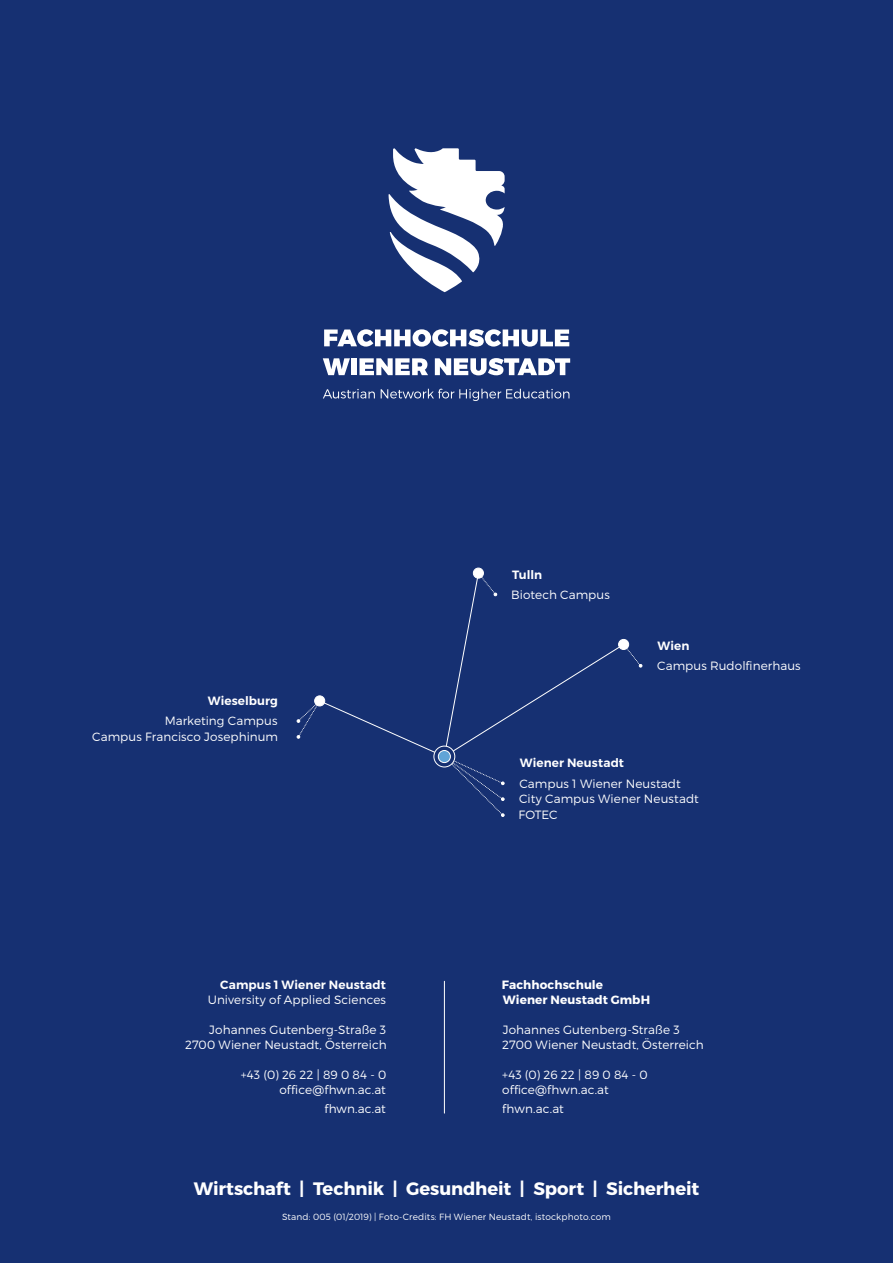
<style>
.page{position:relative;width:893px;height:1263px;background:#163072}
.page>*{position:absolute;margin:0;border:0;box-sizing:border-box;transform-origin:0 0}
.t1{font:700 18px "Montserrat";letter-spacing:-.005em;color:#fff}
.t2{font:300 12px/15.9px "Montserrat";letter-spacing:.005em;color:#fff;text-align:right}
.t3{font:600 12px "Montserrat";letter-spacing:.01em;color:#fff}
.t4{font:700 12px/15px "Montserrat";letter-spacing:.01em;color:#fff}
.t5{font:300 9px "Montserrat";letter-spacing:.015em;color:#fff}
</style>
<div class="page">
<svg style="left:389px;top:148px;width:116px;height:144px"></svg>
<svg style="left:324px;top:329px;width:245px;height:18px"></svg>
<svg style="left:323px;top:358px;width:27px;height:17px"></svg>
<div style="left:351px;top:358px;width:6px;height:17px;background:#fff"></div>
<svg style="left:359px;top:358px;width:69px;height:17px"></svg>
<svg style="left:435px;top:358px;width:135px;height:17px"></svg>
<svg style="left:323px;top:389px;width:52px;height:9px"></svg>
<svg style="left:381px;top:389px;width:188px;height:12px"></svg>
<div style="left:473px;top:568px;width:10px;height:10px;background:#fff;border-radius:50%"></div>
<div style="left:473px;top:568px;width:11px;height:10px;border:1px solid #fff;border-radius:50%"></div>
<svg style="left:297px;top:572px;width:345px;height:245px"></svg>
<div style="left:315px;top:696px;width:10px;height:10px;background:#fff;border-radius:50%"></div>
<div style="left:314px;top:695px;width:11px;height:11px;border:1px solid #fff;border-radius:50%"></div>
<hr style="left:444px;top:981px;width:1px;height:132px;background:#fff">
<p class="t3" style="left:208px;top:693px;width:72px">Wieselburg</p>
<p class="t2" style="left:92px;top:713px;width:187px">Marketing Campus<br>Campus Francisco Josephinum</p>
<p class="t3" style="left:512px;top:567px;width:31px">Tulln</p>
<p class="t2" style="left:511px;top:586px;width:100px">Biotech Campus</p>
<p class="t3" style="left:658px;top:638px;width:33px">Wien</p>
<p class="t2" style="left:657px;top:658px;width:145px">Campus Rudolfinerhaus</p>
<p class="t3" style="left:520px;top:756px;width:106px">Wiener Neustadt</p>
<p class="t2" style="left:519px;top:775px;width:163px">Campus 1 Wiener Neustadt</p>
<p class="t2" style="left:518px;top:791px;width:182px;text-align:left">City Campus Wiener Neustadt<br>FOTEC</p>
<p class="t3" style="left:220px;top:977px;width:167px">Campus 1 Wiener Neustadt</p>
<p class="t4" style="left:502px;top:978px;width:150px">Fachhochschule<br>Wiener Neustadt GmbH</p>
<p class="t2" style="left:503px;top:1022px;width:178px">Johannes Gutenberg-Straße 3</p>
<p class="t2" style="left:208px;top:992px;width:180px">University of Applied Sciences</p>
<p class="t2" style="left:185px;top:1022px;width:203px;line-height:15px">Johannes Gutenberg-Straße 3<br>2700 Wiener Neustadt, Österreich</p>
<p class="t2" style="left:241px;top:1067px;width:147px">+43 (0) 26 22 | 89 0 84 - 0</p>
<p class="t2" style="left:502px;top:1067px;width:147px">+43 (0) 26 22 | 89 0 84 - 0</p>
<p class="t2" style="left:279px;top:1082px;width:108px">office@fhwn.ac.at</p>
<p class="t2" style="left:502px;top:1082px;width:108px">office@fhwn.ac.at</p>
<p class="t2" style="left:324px;top:1101px;width:63px">fhwn.ac.at</p>
<p class="t2" style="left:502px;top:1101px;width:63px">fhwn.ac.at</p>
<p class="t2" style="left:502px;top:1037px;width:203px">2700 Wiener Neustadt, Österreich</p>
<h1 class="t1" style="left:194px;top:1177px;width:507px">Wirtschaft | Technik | Gesundheit | Sport | Sicherheit</h1>
<p class="t5" style="left:282px;top:1212px;width:330px">Stand: 005 (01/2019) | Foto-Credits: FH Wiener Neustadt, istockphoto.com</p>
</div>
